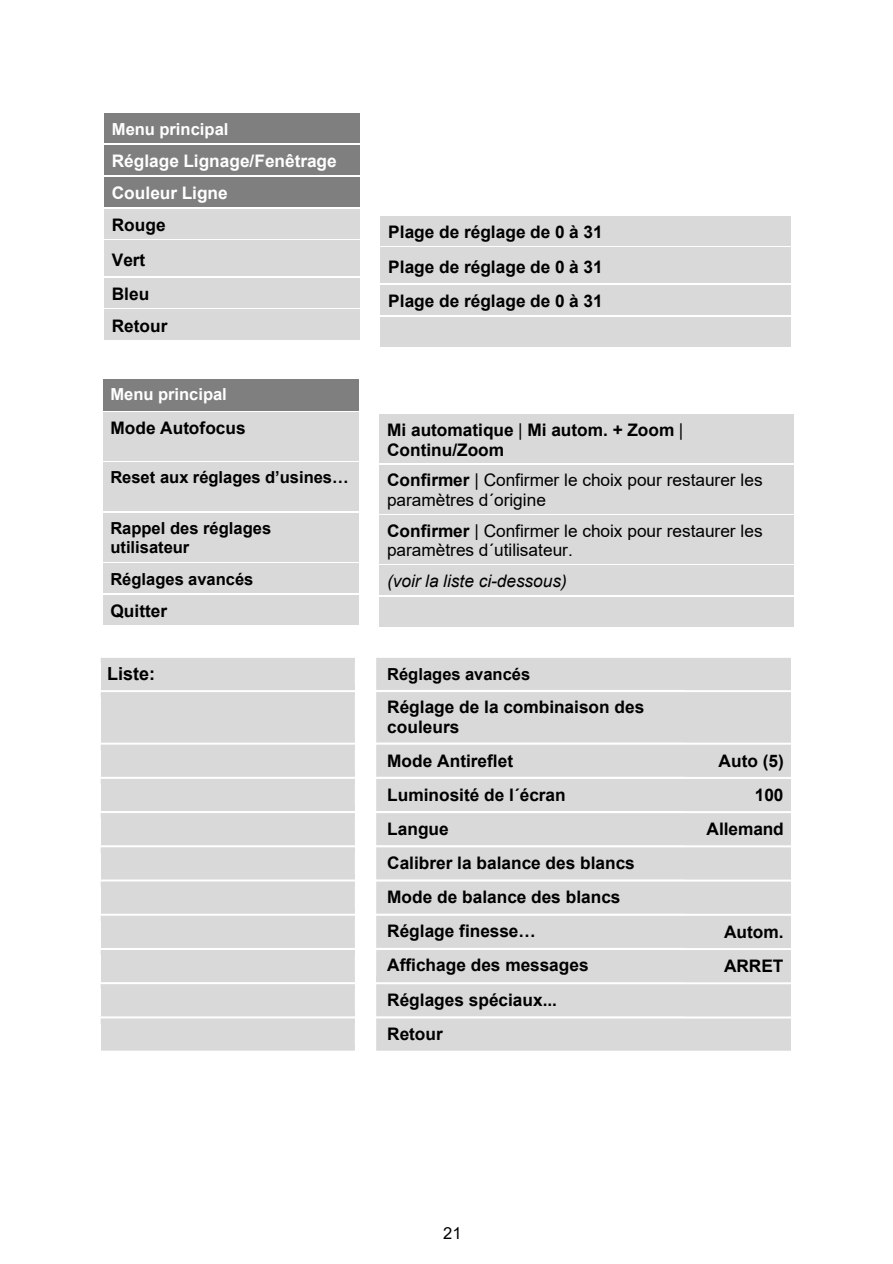
<style>
.page{position:relative;width:893px;height:1264px;background:#fff}
.page>*{position:absolute;margin:0;border:0;box-sizing:border-box;transform-origin:0 0}
.t1{font:700 18px "Arial";color:#000}
.t2{font:700 17.25px/34.2px "Arial";color:#000}
.t3{font:17.25px/19.8px "Arial";letter-spacing:-.005em;color:#000}
.t4{font:700 17.25px/31.8px "Arial";letter-spacing:.005em;color:#fff}
.t5{font:italic 17.25px "Arial";letter-spacing:-.005em;color:#000}
.t6{font:700 16.5px/18.9px "Arial";color:#000}
.t7{font:700 16.5px "Arial";color:#fff}
.t8{font:16.5px "Arial";color:#000}
.s1{font-weight:400}
.s2{font-weight:700}
</style>
<div class="page">
<div style="left:103px;top:379px;width:255px;height:31px;background:#7f7f7f"></div>
<div style="left:103px;top:412px;width:255px;height:48px;background:#d9d9d9"></div>
<div style="left:103px;top:462px;width:255px;height:48px;background:#d9d9d9"></div>
<div style="left:103px;top:513px;width:255px;height:48px;background:#d9d9d9"></div>
<div style="left:103px;top:563px;width:255px;height:30px;background:#d9d9d9"></div>
<div style="left:103px;top:595px;width:255px;height:29px;background:#d9d9d9"></div>
<div style="left:379px;top:415px;width:415px;height:48px;background:#d9d9d9"></div>
<div style="left:379px;top:465px;width:415px;height:48px;background:#d9d9d9"></div>
<div style="left:379px;top:515px;width:415px;height:48px;background:#d9d9d9"></div>
<div style="left:379px;top:565px;width:415px;height:30px;background:#d9d9d9"></div>
<div style="left:379px;top:597px;width:415px;height:30px;background:#d9d9d9"></div>
<svg style="left:100px;top:658px;width:255px;height:392px"></svg>
<hr style="left:98px;top:1023px;width:3px;height:27px;background:#fff">
<div style="left:376px;top:658px;width:414px;height:318px;background:#d9d9d9"></div>
<svg style="left:376px;top:976px;width:414px;height:74px"></svg>
<div style="left:381px;top:216px;width:409px;height:30px;background:#d9d9d9"></div>
<div style="left:381px;top:248px;width:409px;height:35px;background:#d9d9d9"></div>
<div style="left:381px;top:285px;width:409px;height:30px;background:#d9d9d9"></div>
<div style="left:381px;top:317px;width:409px;height:29px;background:#d9d9d9"></div>
<div style="left:104px;top:113px;width:255px;height:30px;background:#7f7f7f"></div>
<div style="left:104px;top:145px;width:255px;height:30px;background:#7f7f7f"></div>
<div style="left:104px;top:177px;width:255px;height:30px;background:#7f7f7f"></div>
<div style="left:104px;top:209px;width:255px;height:30px;background:#d9d9d9"></div>
<div style="left:104px;top:241px;width:255px;height:35px;background:#d9d9d9"></div>
<div style="left:104px;top:278px;width:255px;height:30px;background:#d9d9d9"></div>
<div style="left:104px;top:310px;width:255px;height:30px;background:#d9d9d9"></div>
<p class="t7" style="left:112px;top:118px;width:118px">Menu principal</p>
<p class="t4" style="left:112px;top:145px;width:226px">Réglage Lignage/Fenêtrage<br>Couleur Ligne</p>
<p class="t2" style="left:112px;top:208px;width:55px">Rouge<br>Vert<br>Bleu</p>
<p class="t2" style="left:112px;top:308px;width:57px">Retour</p>
<p class="t7" style="left:110px;top:382px;width:118px">Menu principal</p>
<p class="t2" style="left:110px;top:410px;width:137px">Mode Autofocus</p>
<p class="t6" style="left:110px;top:468px;width:240px">Reset aux réglages d’usines…</p>
<p class="t6" style="left:110px;top:519px;width:162px">Rappel des réglages utilisateur</p>
<p class="t6" style="left:110px;top:569px;width:144px">Réglages avancés</p>
<p class="t2" style="left:110px;top:594px;width:58px">Quitter</p>
<p class="t2" style="left:388px;top:215px;width:216px;text-align:justify">Plage de réglage de 0 à 31<br>Plage de réglage de 0 à 31<br>Plage de réglage de 0 à 31</p>
<p class="t2" style="left:387px;top:420px;width:298px;line-height:19.8px">Mi automatique <span class="s1">|</span> Mi autom. + Zoom <span class="s1">|<br></span>Continu/Zoom</p>
<p class="t3" style="left:387px;top:470px;width:377px"><span class="s2">Confirmer</span> | Confirmer le choix pour restaurer les paramètres d´origine</p>
<p class="t3" style="left:387px;top:520px;width:377px"><span class="s2">Confirmer</span> | Confirmer le choix pour restaurer les paramètres d´utilisateur.</p>
<p class="t5" style="left:387px;top:570px;width:181px">(voir la liste ci-dessous)</p>
<p class="t1" style="left:107px;top:661px;width:50px">Liste:</p>
<p class="t6" style="left:387px;top:664px;width:144px">Réglages avancés</p>
<p class="t2" style="left:387px;top:697px;width:258px;line-height:19.8px">Réglage de la combinaison des couleurs</p>
<p class="t2" style="left:387px;top:743px;width:249px">Mode Antireflet<br>Luminosité de l´écran<br>Langue<br>Calibrer la balance des blancs<br>Mode de balance des blancs<br>Réglage finesse…<br>Affichage des messages<br>Réglages spéciaux...<br>Retour</p>
<p class="t2" style="left:706px;top:743px;width:79px;text-align:right">Auto (5)<br>100<br>Allemand</p>
<p class="t2" style="left:724px;top:914px;width:61px">Autom.<br>ARRET</p>
<p class="t8" style="left:443px;top:1221px;width:20px">21</p>
</div>
